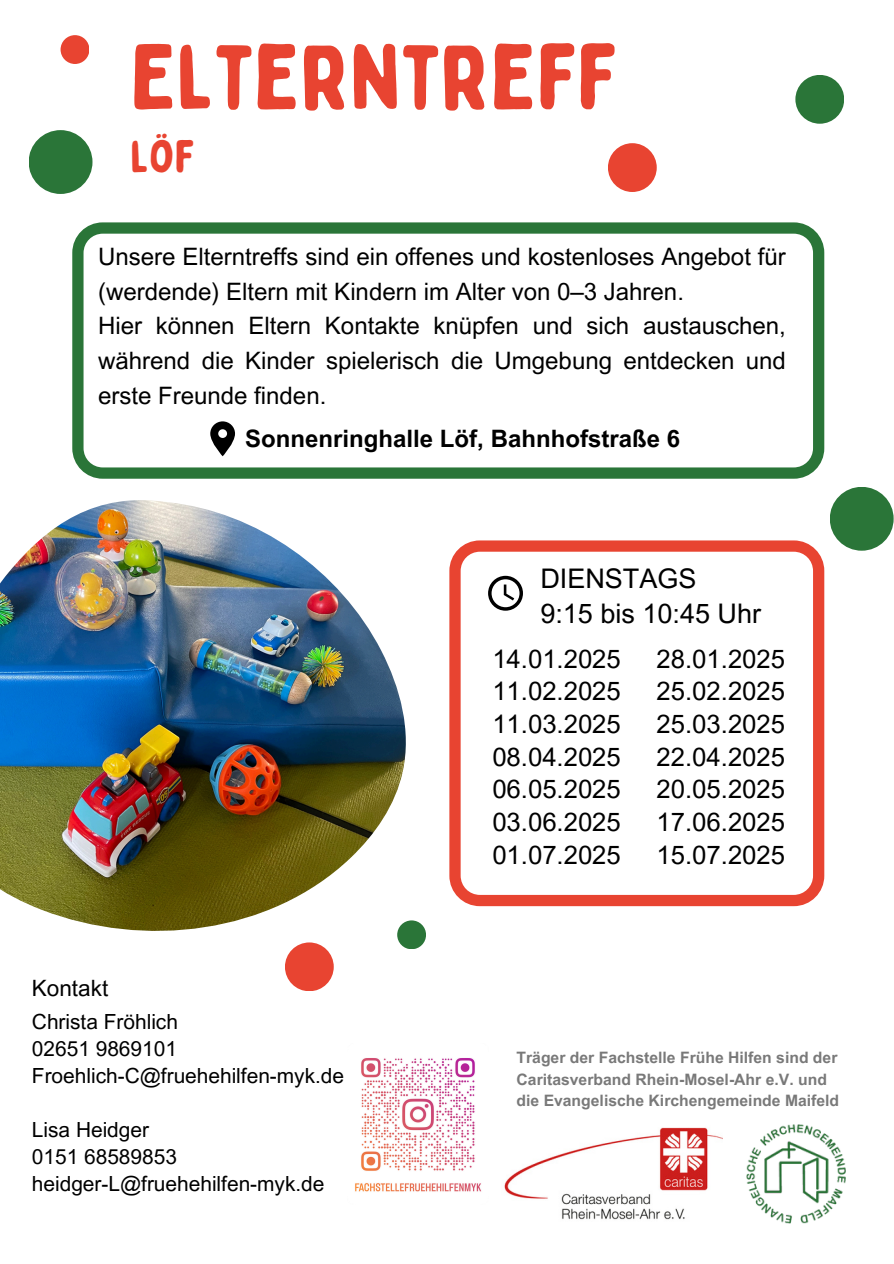
<style>
.page{position:relative;width:894px;height:1264px;background:#fff}
.page>*{position:absolute;margin:0;border:0;box-sizing:border-box;transform-origin:0 0}
.t1{font:91.5px "Bobby Jones Soft";color:#e84431}
.t2{font:45px "Bobby Jones Soft";color:#e84431}
.t3{font:27px/34.8px "Arial MT Pro";color:#000}
.t4{font:25.65px "Arial MT Pro";color:#000}
.t5{font:24px/34.8px "Arial MT Pro";color:#000}
.t6{font:700 24px "Arial MT Pro";color:#000}
.t7{font:22.5px "Arial MT Pro";color:#000}
.t8{font:20.85px/27px "Arial MT Pro";color:#000}
.t9{font:700 15.75px/21.6px "Arial MT Pro";color:#000}
</style>
<div class="page">
<svg style="left:72px;top:222px;width:752px;height:256px"></svg>
<img style="left:0;top:500px;width:406px;height:430px">
<svg style="left:449px;top:540px;width:375px;height:366px"></svg>
<div style="left:285px;top:942px;width:48px;height:49px;background:#e84431;border-radius:50%"></div>
<div style="left:61px;top:35px;width:28px;height:29px;background:#e84431;border-radius:50%"></div>
<div style="left:397px;top:920px;width:29px;height:29px;background:#2a7538;border-radius:50%"></div>
<div style="left:607px;top:143px;width:49px;height:49px;background:#e84431;border-radius:50%"></div>
<div style="left:29px;top:130px;width:63px;height:64px;background:#2a7538;border-radius:50%"></div>
<div style="left:829px;top:487px;width:64px;height:63px;background:#2a7538;border-radius:50%"></div>
<div style="left:795px;top:75px;width:49px;height:49px;background:#2a7538;border-radius:50%"></div>
<img style="left:746px;top:1124px;width:99px;height:99px">
<img style="left:504px;top:1127px;width:218px;height:93px">
<img style="left:355px;top:1058px;width:126px;height:134px">
<svg style="left:210px;top:421px;width:25px;height:35px"></svg>
<svg style="left:488px;top:576px;width:35px;height:34px"></svg>
<p class="t1" style="left:131px;top:20px;width:488px">ELTERNTREFF</p>
<h4 class="t2" style="left:131px;top:128px;width:66px">LÖF</h4>
<p class="t5" style="left:98px;top:242px;width:689px">Unsere Elterntreffs sind ein offenes und kostenloses Angebot für (werdende) Eltern mit Kindern im Alter von 0–3 Jahren.<br>Hier können Eltern Kontakte knüpfen und sich austauschen, während die Kinder spielerisch die Umgebung entdecken und erste Freunde finden.</p>
<h3 class="t6" style="left:245px;top:429px;width:436px">Sonnenringhalle Löf, Bahnhofstraße 6</h3>
<p class="t3" style="left:540px;top:564px;width:222px">DIENSTAGS<br>9:15 bis 10:45 Uhr</p>
<h5 class="t7" style="left:32px;top:979px;width:78px">Kontakt</h5>
<h2 class="t8" style="left:32px;top:1011px;width:313px">Christa Fröhlich<br>02651 9869101<br>Froehlich-C@fruehehilfen-myk.de</h2>
<h5 class="t8" style="left:32px;top:1119px;width:294px">Lisa Heidger<br>0151 68589853 heidger-L@fruehehilfen-myk.de</h5>
<p class="t4" style="left:492px;top:649px;width:130px">14.01.2025</p>
<p class="t4" style="left:656px;top:649px;width:130px">28.01.2025</p>
<p class="t4" style="left:492px;top:681px;width:130px">11.02.2025</p>
<p class="t4" style="left:656px;top:681px;width:130px">25.02.2025</p>
<p class="t4" style="left:492px;top:714px;width:130px">11.03.2025</p>
<p class="t4" style="left:656px;top:714px;width:130px">25.03.2025</p>
<p class="t4" style="left:492px;top:747px;width:130px">08.04.2025</p>
<p class="t4" style="left:656px;top:747px;width:130px">22.04.2025</p>
<p class="t4" style="left:492px;top:779px;width:130px">06.05.2025</p>
<p class="t4" style="left:656px;top:779px;width:130px">20.05.2025</p>
<p class="t4" style="left:492px;top:812px;width:130px">03.06.2025</p>
<p class="t4" style="left:656px;top:812px;width:130px">17.06.2025</p>
<p class="t4" style="left:492px;top:845px;width:130px">01.07.2025</p>
<p class="t4" style="left:656px;top:845px;width:130px">15.07.2025</p>
<p class="t9" style="left:516px;top:1048px;width:324px">Träger der Fachstelle Frühe Hilfen sind der<br>Caritasverband Rhein-Mosel-Ahr e.V. und die Evangelische Kirchengemeinde Maifeld</p>
</div>
